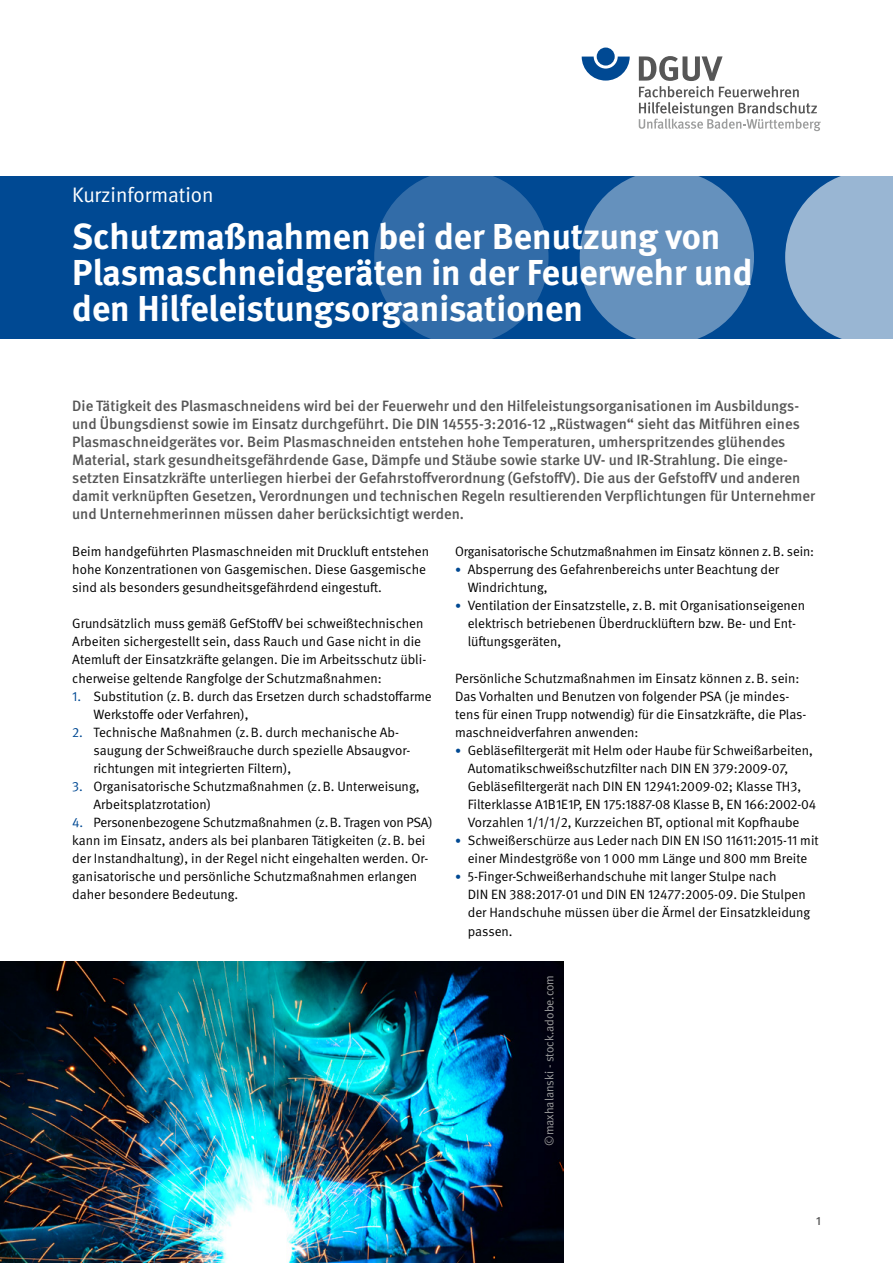
<style>
.page{position:relative;width:893px;height:1263px;background:#fff}
.page>*{position:absolute;margin:0;border:0;box-sizing:border-box;transform-origin:0 0}
.Titel{font:700 36px/36px "DGUV Meta";color:#fff}
.SubTitel{font:21px "DGUV Meta";color:#fff}
.AL_10pt{font:500 15px/18px "DGUV Meta";color:#565656}
.FT{font:13.5px/18px "DGUV Meta";color:#000}
.t1{font:12px "DGUV Meta";letter-spacing:-.005em;color:#9c9d9d}
.Seitenzahl_re{font:500 12px "DGUV Meta";color:#565656}
.s1{color:#004993}
.s2{font-size:12px;color:#004993}
</style>
<div class="page">
<div style="left:0;top:176px;width:893px;height:163px;background:#004993"></div>
<svg style="left:582px;top:57px;width:48px;height:24px"></svg>
<div style="left:597px;top:48px;width:18px;height:18px;background:#004993;border-radius:50%"></div>
<svg style="left:639px;top:56px;width:182px;height:75px"></svg>
<svg style="left:785px;top:176px;width:108px;height:163px"></svg>
<div style="left:580px;top:170px;width:174px;height:174px;background:#6591bd;border-radius:50%"></div>
<div style="left:374px;top:170px;width:175px;height:174px;background:#326ca8;border-radius:50%"></div>
<img style="left:0;top:962px;width:564px;height:301px">
<p class="SubTitel" style="left:72px;top:183px;width:143px">Kurzinformation</p>
<p class="Titel" style="left:72px;top:219px;width:682px">Schutzmaßnahmen bei der Benutzung von<br>Plasmaschneidgeräten in der Feuerwehr und den Hilfeleistungsorganisationen</p>
<p class="AL_10pt" style="left:72px;top:398px;width:744px">Die Tätigkeit des Plasmaschneidens wird bei der Feuerwehr und den Hilfeleistungsorganisationen im Ausbildungs&shy;und Übungsdienst sowie im Einsatz durchgeführt. Die DIN 14555-3:2016-12 „Rüstwagen“ sieht das Mitführen eines Plasmaschneidgerätes vor. Beim Plasmaschneiden entstehen hohe Temperaturen, umherspritzendes glühendes Material, stark gesundheitsgefährdende Gase, Dämpfe und Stäube sowie starke UV- und IR-Strahlung. Die einge&shy;setzten Einsatzkräfte unterliegen hierbei der Gefahrstoffverordnung (GefstoffV). Die aus der GefstoffV und anderen damit verknüpften Gesetzen, Verordnungen und technischen Regeln resultierenden Verpflichtungen für Unternehmer und Unternehmerinnen müssen daher berücksichtigt werden.</p>
<p class="FT" style="left:72px;top:543px;width:358px">Beim handgeführten Plasmaschneiden mit Druckluft entstehen hohe Konzentrationen von Gasgemischen. Diese Gasgemische sind als besonders gesundheitsgefährdend eingestuft.</p>
<p class="FT" style="left:72px;top:615px;width:355px">Grundsätzlich muss gemäß GefStoffV bei schweißtechnischen Arbeiten sichergestellt sein, dass Rauch und Gase nicht in die Atemluft der Einsatzkräfte gelangen. Die im Arbeitsschutz übli&shy;cherweise geltende Rangfolge der Schutzmaßnahmen:</p>
<p class="FT" style="left:94px;top:687px;width:340px;text-indent:-21px"><span class="s1">1.</span> Substitution (z.B. durch das Ersetzen durch schadstoffarme<br>Werkstoffe oder Verfahren),</p>
<p class="FT" style="left:94px;top:723px;width:318px;text-indent:-21px"><span class="s1">2.</span> Technische Maßnahmen (z.B. durch mechanische Ab&shy;saugung der Schweißrauche durch spezielle Absaugvor&shy;richtungen mit integrierten Filtern),</p>
<p class="FT" style="left:94px;top:778px;width:328px;text-indent:-21px"><span class="s1">3.</span> Organisatorische Schutzmaßnahmen (z.B. Unterweisung,<br>Arbeitsplatzrotation)</p>
<p class="FT" style="left:72px;top:814px;width:362px"><span class="s1">4.</span> Personenbezogene Schutzmaßnahmen (z.B. Tragen von PSA)</p>
<p class="FT" style="left:72px;top:832px;width:358px">kann im Einsatz, anders als bei planbaren Tätigkeiten (z.B. bei der Instandhaltung), in der Regel nicht eingehalten werden. Or&shy;ganisatorische und persönliche Schutzmaßnahmen erlangen daher besondere Bedeutung.</p>
<p class="FT" style="left:455px;top:543px;width:360px">Organisatorische Schutzmaßnahmen im Einsatz können z.B. sein:</p>
<p class="FT" style="left:468px;top:561px;width:313px;text-indent:-13px"><span class="s2">•</span> Absperrung des Gefahrenbereichs unter Beachtung der<br>Windrichtung,</p>
<p class="FT" style="left:468px;top:597px;width:339px;text-indent:-13px"><span class="s2">•</span> Ventilation der Einsatzstelle, z.B. mit Organisationseigenen elektrisch betriebenen Überdrucklüftern bzw. Be- und Ent&shy;lüftungsgeräten,</p>
<p class="FT" style="left:455px;top:669px;width:346px">Persönliche Schutzmaßnahmen im Einsatz können z.B. sein:</p>
<p class="FT" style="left:455px;top:687px;width:353px">Das Vorhalten und Benutzen von folgender PSA (je mindes&shy;tens für einen Trupp notwendig) für die Einsatzkräfte, die Plas&shy;maschneidverfahren anwenden:</p>
<p class="FT" style="left:468px;top:741px;width:350px;text-indent:-13px"><span class="s2">•</span> Gebläsefiltergerät mit Helm oder Haube für Schweißarbeiten, Automatikschweißschutzfilter nach DIN EN 379:2009-07, Gebläsefiltergerät nach DIN EN 12941:2009-02; Klasse TH3, Filterklasse A1B1E1P, EN 175:1887-08 Klasse B, EN 166:2002-04<br>Vorzahlen 1/1/1/2, Kurzzeichen BT, optional mit Kopfhaube</p>
<p class="FT" style="left:455px;top:832px;width:365px;text-align:center"><span class="s2">•</span> Schweißerschürze aus Leder nach DIN EN ISO 11611:2015-11 mit einer Mindestgröße von 1 000 mm Länge und 800 mm Breite</p>
<p class="FT" style="left:468px;top:868px;width:344px;text-indent:-13px"><span class="s2">•</span> 5-Finger-Schweißerhandschuhe mit langer Stulpe nach<br>DIN EN 388:2017-01 und DIN EN 12477:2005-09. Die Stulpen der Handschuhe müssen über die Ärmel der Einsatzkleidung passen.</p>
<p class="t1" style="left:542px;top:1146px;width:172px;rotate:-90deg">©maxhalanski - stock.adobe.com</p>
<p class="Seitenzahl_re" style="left:816px;top:1213px;width:6px">1</p>
</div>
